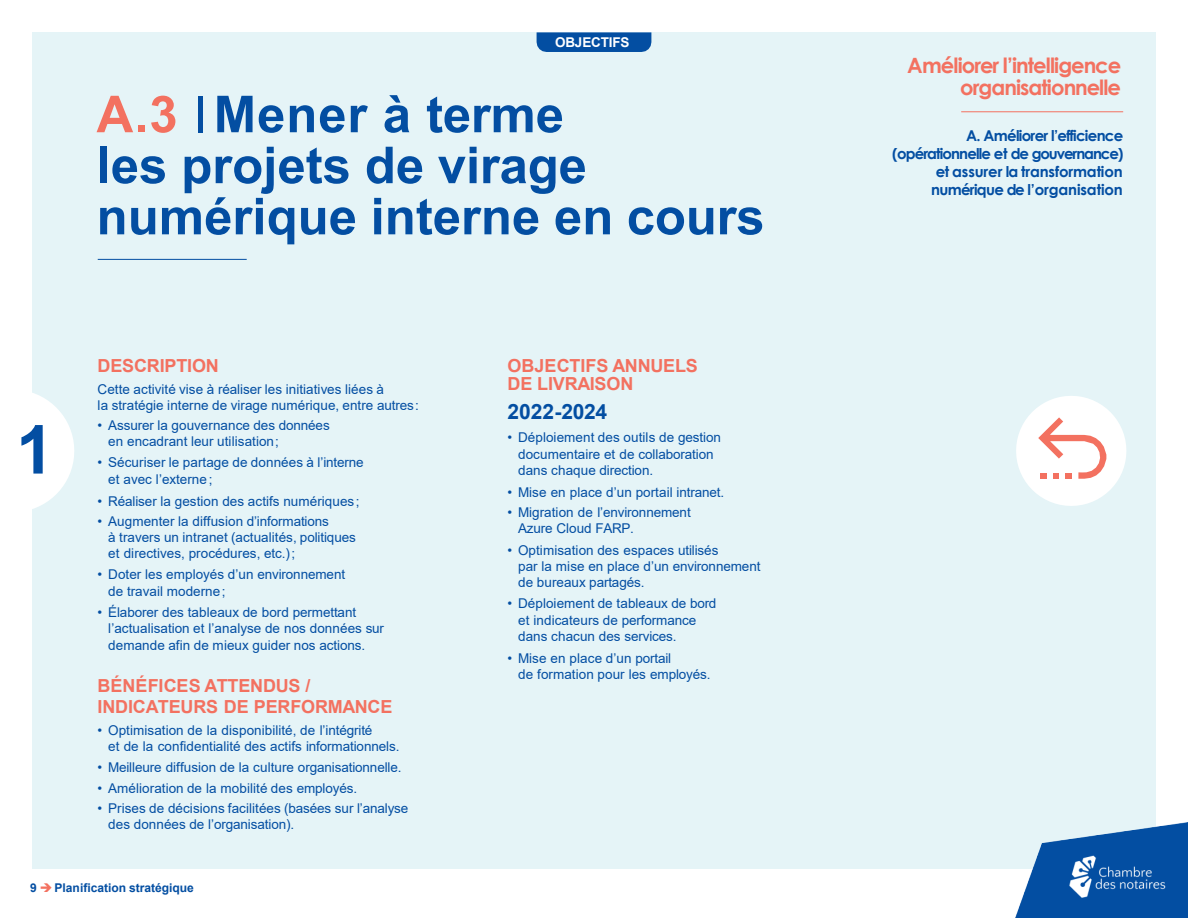
<style>
.page{position:relative;width:1188px;height:918px;background:#fff}
.page>*{position:absolute;margin:0;border:0;box-sizing:border-box;transform-origin:0 0}
.t1{font:700 67.5px "Arial";color:#034ea2}
.t2{font:700 51px/51px "Arial";color:#034ea2}
.t3{font:700 21px/22.4px "Century Gothic";letter-spacing:-.045em;color:#f37160;text-align:right}
.t4{font:700 21px "Arial";letter-spacing:-.01em;color:#034ea2}
.t5{font:700 18px/21px "Arial";letter-spacing:-.01em;color:#f37160}
.t6{font:700 15px/18px "Century Gothic";letter-spacing:-.045em;color:#034ea2;text-align:right}
.t7{font:13.5px/16.5px "Arial";letter-spacing:.005em;color:#034ea2}
.t8{font:700 13.5px "Arial";letter-spacing:-.01em;color:#fff}
.t9{font:700 12px "Arial";color:#034ea2}
.s1{color:#f37160}
.s2{font-weight:400}
</style>
<div class="page">
<div style="left:32px;top:32px;width:1124px;height:837px;background:#e5f4f7"></div>
<svg style="left:537px;top:32px;width:114px;height:20px;background:#0b54a5"></svg>
<svg style="left:32px;top:393px;width:42px;height:116px"></svg>
<svg style="left:1016px;top:396px;width:110px;height:110px"></svg>
<hr style="left:961px;top:111px;width:162px;height:1px;background:#f37160">
<hr style="left:98px;top:259px;width:149px;height:1px;background:#034ea2">
<img style="left:1015px;top:822px;width:173px;height:96px">
<p class="t8" style="left:555px;top:32px;width:76px">OBJECTIFS</p>
<h1 class="t1" style="left:16px;top:402px;width:39px">1</h1>
<h2 class="t2" style="left:97px;top:89px;width:670px"><span class="s1">A.3</span> <span class="s2">I</span>Mener à terme<br>les projets de virage numérique interne en cours</h2>
<h3 class="t5" style="left:98px;top:355px;width:123px">DESCRIPTION</h3>
<p class="t7" style="left:98px;top:381px;width:323px">Cette activité vise à réaliser les initiatives liées à<br>la stratégie interne de virage numérique, entre autres:</p>
<p class="t7" style="left:108px;top:417px;width:223px;text-indent:-11px">• Assurer la gouvernance des données en encadrant leur utilisation;</p>
<p class="t7" style="left:108px;top:454px;width:257px;text-indent:-11px">• Sécuriser le partage de données à l’interne et avec l’externe;</p>
<p class="t7" style="left:98px;top:493px;width:263px">• Réaliser la gestion des actifs numériques;</p>
<p class="t7" style="left:108px;top:514px;width:249px;line-height:16px;text-indent:-11px">• Augmenter la diffusion d’informations<br>à travers un intranet (actualités, politiques et directives, procédures, etc.);</p>
<p class="t7" style="left:108px;top:566px;width:238px;text-indent:-11px">• Doter les employés d’un environnement de travail moderne;</p>
<p class="t7" style="left:108px;top:604px;width:277px;text-indent:-11px">• Élaborer des tableaux de bord permettant l’actualisation et l’analyse de nos données sur demande afin de mieux guider nos actions.</p>
<h3 class="t5" style="left:98px;top:676px;width:296px">BÉNÉFICES ATTENDUS /<br>INDICATEURS DE PERFORMANCE</h3>
<p class="t7" style="left:108px;top:722px;width:293px;text-indent:-11px">• Optimisation de la disponibilité, de l’intégrité<br>et de la confidentialité des actifs informationnels.</p>
<p class="t7" style="left:98px;top:759px;width:306px">• Meilleure diffusion de la culture organisationnelle.</p>
<p class="t7" style="left:98px;top:780px;width:261px">• Amélioration de la mobilité des employés.</p>
<p class="t7" style="left:108px;top:800px;width:302px;text-indent:-11px">• Prises de décisions facilitées (basées sur l’analyse des données de l’organisation).</p>
<h3 class="t5" style="left:508px;top:357px;width:192px;line-height:18px">OBJECTIFS ANNUELS<br>DE LIVRAISON</h3>
<h3 class="t4" style="left:508px;top:397px;width:101px">2022-2024</h3>
<p class="t7" style="left:518px;top:429px;width:204px;text-indent:-11px">• Déploiement des outils de gestion documentaire et de collaboration dans chaque direction.</p>
<p class="t7" style="left:508px;top:484px;width:218px">• Mise en place d’un portail intranet.</p>
<p class="t7" style="left:518px;top:504px;width:174px;text-indent:-11px">• Migration de l’environnement<br>Azure Cloud FARP.</p>
<p class="t7" style="left:518px;top:542px;width:244px;line-height:16px;text-indent:-11px">• Optimisation des espaces utilisés<br>par la mise en place d’un environnement de bureaux partagés.</p>
<p class="t7" style="left:518px;top:595px;width:200px;text-indent:-11px">• Déploiement de tableaux de bord et indicateurs de performance dans chacun des services.</p>
<p class="t7" style="left:518px;top:650px;width:194px;text-indent:-11px">• Mise en place d’un portail<br>de formation pour les employés.</p>
<p class="t9" style="left:30px;top:880px;width:165px">9 <span class="s1">➔</span> Planification stratégique</p>
<h3 class="t3" style="left:907px;top:53px;width:216px">Améliorer l’intelligence organisationnelle</h3>
<p class="t6" style="left:892px;top:125px;width:233px">A. Améliorer l’efficience (opérationnelle et de gouvernance) et assurer la transformation numérique de l’organisation</p>
</div>
